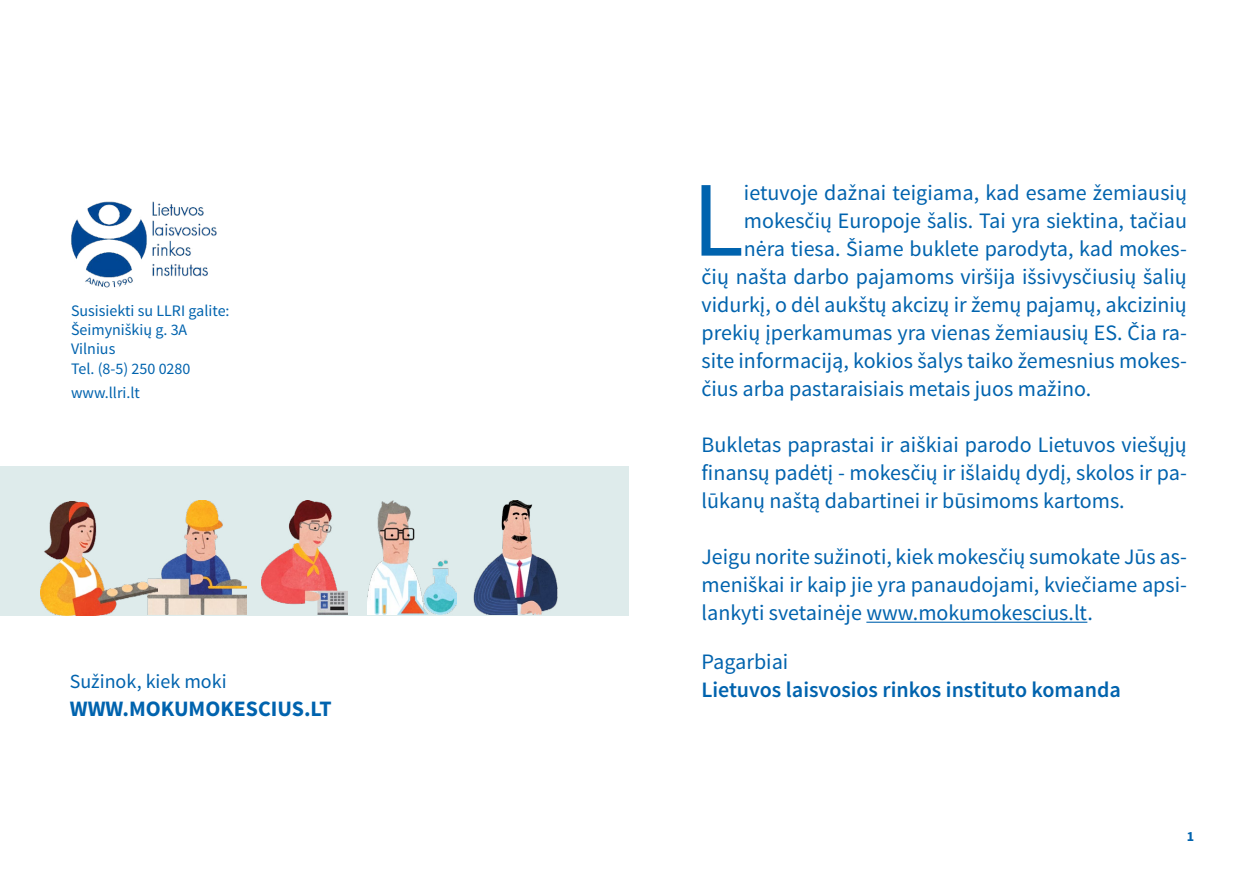
<style>
.page{position:relative;width:1259px;height:874px;background:#fff}
.page>*{position:absolute;margin:0;border:0;box-sizing:border-box;transform-origin:0 0}
.t1{font:107.4px "Source Sans Pro";color:#0063ae}
.t2{font:22px/28px "Source Sans Pro";color:#0063ae;text-align:justify}
.t3{font:600 22px "Source Sans Pro";color:#0063ae}
.t4{font:700 22px "Source Sans Pro";color:#0063ae}
.t5{font:20px "Source Sans Pro";color:#0063ae}
.t6{font:16px/19.2px "Source Sans Pro";color:#0063ae}
.t7{font:700 14px "Source Sans Pro";color:#0063ae}
</style>
<div class="page">
<div style="left:0;top:466px;width:629px;height:150px;background:#deebeb"></div>
<img style="left:262px;top:500px;width:86px;height:114px">
<img style="left:368px;top:500px;width:88px;height:114px">
<img style="left:157px;top:500px;width:89px;height:113px">
<img style="left:473px;top:500px;width:85px;height:114px">
<img style="left:40px;top:501px;width:117px;height:114px">
<img style="left:71px;top:201px;width:146px;height:87px">
<hr style="left:866px;top:621px;width:221px;height:1px;background:#0063ae">
<p class="t6" style="left:71px;top:301px;width:160px">Susisiekti su LLRI galite:<br>Šeimyniškių g. 3A<br>Vilnius<br>Tel. (8-5) 250 0280</p>
<p class="t6" style="left:71px;top:383px;width:70px">www.llri.lt</p>
<p class="t5" style="left:70px;top:668px;width:158px">Sužinok, kiek moki</p>
<p class="t4" style="left:70px;top:694px;width:263px">WWW.MOKUMOKESCIUS.LT</p>
<h1 class="t1" style="left:692px;top:153px;width:53px">L</h1>
<p class="t2" style="left:744px;top:178px;width:445px">ietuvoje dažnai teigiama, kad esame žemiausių</p>
<p class="t2" style="left:744px;top:206px;width:445px">mokesčių Europoje šalis. Tai yra siektina, tačiau</p>
<p class="t2" style="left:744px;top:234px;width:444px">nėra tiesa. Šiame buklete parodyta, kad mokes-</p>
<p class="t2" style="left:701px;top:262px;width:487px">čių našta darbo pajamoms viršija išsivysčiusių šalių</p>
<p class="t2" style="left:701px;top:290px;width:487px">vidurkį, o dėl aukštų akcizų ir žemų pajamų, akcizinių</p>
<p class="t2" style="left:701px;top:318px;width:487px">prekių įperkamumas yra vienas žemiausių ES. Čia ra-</p>
<p class="t2" style="left:701px;top:346px;width:487px">site informaciją, kokios šalys taiko žemesnius mokes-</p>
<p class="t2" style="left:701px;top:374px;width:391px">čius arba pastaraisiais metais juos mažino.</p>
<p class="t2" style="left:701px;top:430px;width:487px">Bukletas paprastai ir aiškiai parodo Lietuvos viešųjų finansų padėtį - mokesčių ir išlaidų dydį, skolos ir pa&shy;lūkanų naštą dabartinei ir būsimoms kartoms.</p>
<p class="t2" style="left:701px;top:542px;width:487px">Jeigu norite sužinoti, kiek mokesčių sumokate Jūs as&shy;meniškai ir kaip jie yra panaudojami, kviečiame apsi&shy;lankyti svetainėje www.mokumokescius.lt.</p>
<p class="t2" style="left:701px;top:647px;width:88px">Pagarbiai</p>
<p class="t3" style="left:701px;top:675px;width:421px">Lietuvos laisvosios rinkos instituto komanda</p>
<p class="t7" style="left:1187px;top:827px;width:9px">1</p>
</div>
